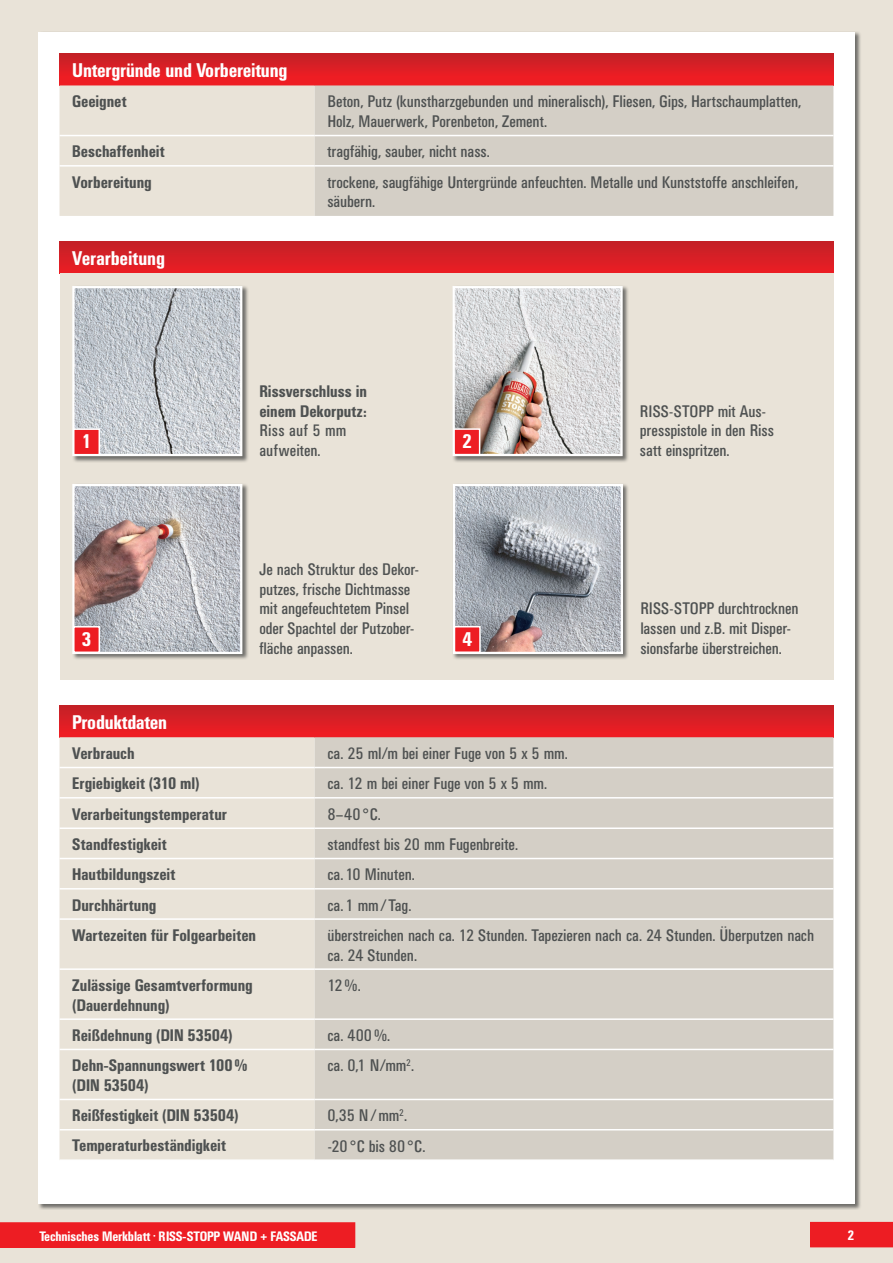
<style>
.page{position:relative;width:893px;height:1263px;background:#e9e3d8}
.page>*{position:absolute;margin:0;border:0;box-sizing:border-box;transform-origin:0 0}
.t1{font:500 condensed 19.5px "UN11";color:#fff}
.t2{font:condensed 16.5px/19.8px "UN11";color:#4e5151}
.t3{font:500 condensed 16.5px/19.8px "UN11";letter-spacing:.01em;color:#4e5151}
.t4{font:condensed 16.5px/19.8px "UN11";letter-spacing:.02em;color:#4e5151}
.t5{font:500 condensed 13.5px "UN11";color:#fff}
.s1{font-family:"Univers"}
</style>
<div class="page">
<div style="left:38px;top:32px;width:817px;height:1171px;background:#fff"></div>
<div style="left:810px;top:1222px;width:83px;height:25px;background:#ed1d23"></div>
<div style="left:0;top:1222px;width:355px;height:26px;background:#ed1d23"></div>
<svg style="left:60px;top:54px;width:773px;height:31px;background:#dd1e24"></svg>
<div style="left:60px;top:85px;width:255px;height:131px;background:#e9e3d8"></div>
<div style="left:315px;top:85px;width:518px;height:131px;background:#d4cfc6"></div>
<hr style="left:60px;top:135px;width:255px;height:1px;background:#fff">
<hr style="left:315px;top:135px;width:518px;height:1px;background:#fff">
<hr style="left:60px;top:165px;width:255px;height:2px;background:#fff">
<hr style="left:315px;top:165px;width:518px;height:2px;background:#fff">
<div style="left:60px;top:705px;width:773px;height:32px;background:linear-gradient(to bottom,#c22127,#f01d23)"></div>
<div style="left:60px;top:737px;width:255px;height:422px;background:#e9e3d8"></div>
<div style="left:315px;top:737px;width:518px;height:422px;background:#d4cfc6"></div>
<hr style="left:60px;top:767px;width:255px;height:1px;background:#fff">
<hr style="left:315px;top:767px;width:518px;height:1px;background:#fff">
<hr style="left:60px;top:797px;width:255px;height:1px;background:#fff">
<hr style="left:315px;top:797px;width:518px;height:1px;background:#fff">
<hr style="left:60px;top:827px;width:255px;height:2px;background:#fff">
<hr style="left:315px;top:827px;width:518px;height:2px;background:#fff">
<hr style="left:60px;top:858px;width:255px;height:1px;background:#fff">
<hr style="left:315px;top:858px;width:518px;height:1px;background:#fff">
<hr style="left:60px;top:888px;width:255px;height:1px;background:#fff">
<hr style="left:315px;top:888px;width:518px;height:1px;background:#fff">
<hr style="left:60px;top:918px;width:255px;height:2px;background:#fff">
<hr style="left:315px;top:918px;width:518px;height:2px;background:#fff">
<hr style="left:60px;top:968px;width:255px;height:2px;background:#fff">
<hr style="left:315px;top:968px;width:518px;height:2px;background:#fff">
<hr style="left:60px;top:1018px;width:255px;height:2px;background:#fff">
<hr style="left:315px;top:1018px;width:518px;height:2px;background:#fff">
<hr style="left:60px;top:1049px;width:255px;height:1px;background:#fff">
<hr style="left:315px;top:1049px;width:518px;height:1px;background:#fff">
<hr style="left:60px;top:1099px;width:255px;height:1px;background:#fff">
<hr style="left:315px;top:1099px;width:518px;height:1px;background:#fff">
<hr style="left:60px;top:1129px;width:255px;height:1px;background:#fff">
<hr style="left:315px;top:1129px;width:518px;height:1px;background:#fff">
<div style="left:60px;top:241px;width:773px;height:32px;background:linear-gradient(to bottom,#c22127,#ea1d24)"></div>
<div style="left:60px;top:273px;width:773px;height:407px;background:#e9e3d8"></div>
<div style="left:72px;top:286px;width:177px;height:177px;background:#0b0e10;opacity:.55"></div>
<img style="left:75px;top:289px;width:164px;height:164px">
<div style="left:72px;top:286px;width:170px;height:170px;border:2px solid #fff"></div>
<div style="left:74px;top:429px;width:25px;height:26px;background:#ed1d23"></div>
<div style="left:73px;top:428px;width:27px;height:27px;border:2px solid #fff"></div>
<div style="left:452px;top:286px;width:177px;height:177px;background:#0b0e10;opacity:.55"></div>
<img style="left:456px;top:289px;width:164px;height:164px">
<div style="left:453px;top:286px;width:170px;height:170px;border:2px solid #fff"></div>
<div style="left:454px;top:429px;width:26px;height:26px;background:#ed1d23"></div>
<div style="left:453px;top:428px;width:27px;height:27px;border:2px solid #fff"></div>
<div style="left:72px;top:484px;width:177px;height:177px;background:#0b0e10;opacity:.55"></div>
<img style="left:75px;top:487px;width:164px;height:164px">
<div style="left:72px;top:484px;width:170px;height:170px;border:2px solid #fff"></div>
<div style="left:74px;top:627px;width:25px;height:25px;background:#ed1d23"></div>
<div style="left:73px;top:626px;width:27px;height:27px;border:2px solid #fff"></div>
<div style="left:453px;top:484px;width:177px;height:177px;background:#0b0e10;opacity:.55"></div>
<img style="left:456px;top:487px;width:164px;height:164px">
<div style="left:453px;top:484px;width:170px;height:170px;border:2px solid #fff"></div>
<div style="left:454px;top:627px;width:26px;height:25px;background:#ed1d23"></div>
<div style="left:454px;top:626px;width:27px;height:27px;border:2px solid #fff"></div>
<p class="t1" style="left:72px;top:59px;width:216px">Untergründe und Vorbereitung</p>
<p class="t3" style="left:72px;top:91px;width:56px">Geeignet</p>
<p class="t2" style="left:327px;top:91px;width:475px">Beton, Putz (kunstharzgebunden und mineralisch), Fliesen, Gips, Hartschaumplatten,<br>Holz, Mauerwerk, Porenbeton, Zement.</p>
<p class="t3" style="left:72px;top:141px;width:94px">Beschaffenheit</p>
<p class="t2" style="left:327px;top:142px;width:164px">tragfähig, sauber, nicht nass.</p>
<p class="t3" style="left:72px;top:172px;width:81px">Vorbereitung</p>
<p class="t2" style="left:327px;top:172px;width:472px">trockene, saugfähige Untergründe anfeuchten. Metalle und Kunststoffe anschleifen, säubern.</p>
<p class="t1" style="left:72px;top:247px;width:94px">Verarbeitung</p>
<p class="t1" style="left:82px;top:430px;width:11px">1</p>
<p class="t1" style="left:82px;top:628px;width:11px">3</p>
<p class="t3" style="left:259px;top:381px;width:109px">Rissverschluss in einem Dekorputz:</p>
<p class="t4" style="left:259px;top:421px;width:89px">Riss auf 5 mm aufweiten.</p>
<p class="t2" style="left:259px;top:559px;width:161px">Je nach Struktur des Dekor&shy;putzes, frische Dichtmasse mit angefeuchtetem Pinsel oder Spachtel der Putzober&shy;fläche anpassen.</p>
<p class="t1" style="left:462px;top:430px;width:11px">2</p>
<p class="t1" style="left:462px;top:628px;width:11px">4</p>
<p class="t2" style="left:640px;top:401px;width:135px">RISS-STOPP mit Aus&shy;presspistole in den Riss satt einspritzen.</p>
<p class="t2" style="left:640px;top:599px;width:160px">RISS-STOPP durchtrocknen lassen und z.B. mit Disper&shy;sionsfarbe überstreichen.</p>
<p class="t1" style="left:72px;top:711px;width:96px">Produktdaten</p>
<p class="t3" style="left:72px;top:743px;width:64px">Verbrauch</p>
<p class="t2" style="left:327px;top:743px;width:242px">ca. 25 ml/m bei einer Fuge von 5 x 5 mm.</p>
<p class="t3" style="left:72px;top:773px;width:129px">Ergiebigkeit (310 ml)</p>
<p class="t2" style="left:327px;top:773px;width:221px">ca. 12 m bei einer Fuge von 5 x 5 mm.</p>
<p class="t3" style="left:72px;top:804px;width:156px">Verarbeitungstemperatur</p>
<p class="t2" style="left:327px;top:804px;width:55px">8–40<span class="s1">°</span>C.</p>
<p class="t3" style="left:72px;top:834px;width:96px">Standfestigkeit</p>
<p class="t2" style="left:327px;top:834px;width:192px">standfest bis 20 mm Fugenbreite.</p>
<p class="t3" style="left:72px;top:864px;width:104px">Hautbildungszeit</p>
<p class="t2" style="left:327px;top:864px;width:89px">ca. 10 Minuten.</p>
<p class="t3" style="left:72px;top:895px;width:85px">Durchhärtung</p>
<p class="t2" style="left:327px;top:895px;width:85px">ca. 1 mm/ Tag.</p>
<p class="t3" style="left:72px;top:925px;width:185px">Wartezeiten für Folgearbeiten</p>
<p class="t2" style="left:327px;top:925px;width:488px">überstreichen nach ca. 12 Stunden. Tapezieren nach ca. 24 Stunden. Überputzen nach ca. 24 Stunden.</p>
<p class="t3" style="left:72px;top:975px;width:182px">Zulässige Gesamtverformung (Dauerdehnung)</p>
<p class="t2" style="left:327px;top:975px;width:35px">12%.</p>
<p class="t3" style="left:72px;top:1025px;width:162px">Reißdehnung (DIN 53504)</p>
<p class="t2" style="left:327px;top:1025px;width:64px">ca. 400%.</p>
<p class="t3" style="left:72px;top:1055px;width:177px">Dehn-Spannungswert 100% (DIN 53504)</p>
<p class="t2" style="left:327px;top:1055px;width:88px">ca. 0,1 N/mm<sup>2</sup>.</p>
<p class="t3" style="left:72px;top:1105px;width:168px">Reißfestigkeit (DIN 53504)</p>
<p class="t2" style="left:327px;top:1105px;width:81px">0,35 N/mm<sup>2</sup>.</p>
<p class="t3" style="left:72px;top:1135px;width:155px">Temperaturbeständigkeit</p>
<p class="t2" style="left:327px;top:1136px;width:99px">-20 <span class="s1">°</span>C bis 80 <span class="s1">°</span>C.</p>
<p class="t5" style="left:39px;top:1228px;width:279px">Technisches Merkblatt <sup>•</sup> RISS-STOPP WAND + FASSADE</p>
<p class="t5" style="left:847px;top:1227px;width:8px">2</p>
</div>
